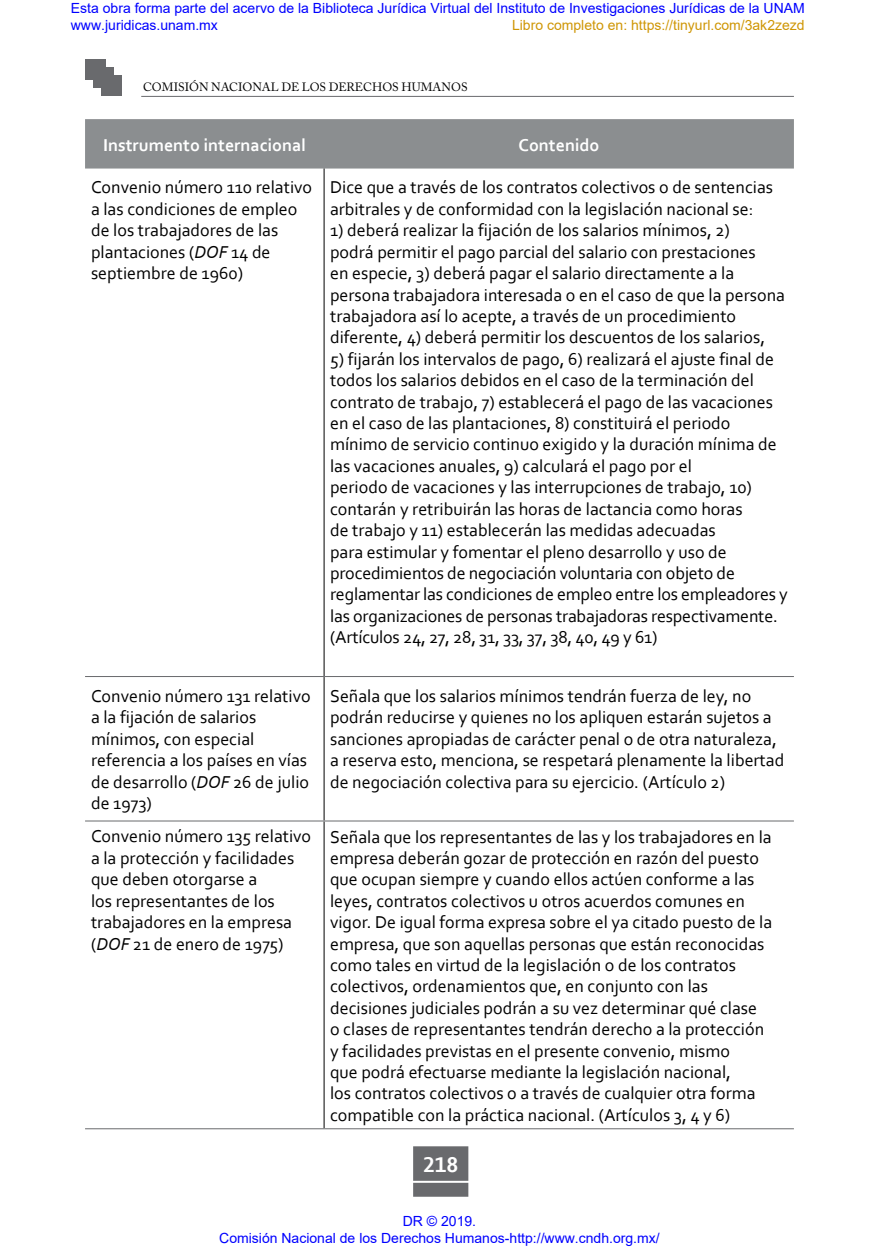
<style>
.page{position:relative;width:879px;height:1248px;background:#fff}
.page>*{position:absolute;margin:0;border:0;box-sizing:border-box;transform-origin:0 0}
.t1{font:700 22.4px "Corbel";color:#fff}
.t2{font:18px/21.4px "Corbel";color:#000}
.t3{font:700 18px "Corbel";color:#fff}
.t4{font:14px/16.8px "Arial";color:#00f}
.t5{font:14px "Arial";color:#cf9605}
.t6{font:12px "Adobe Caslon Pro";color:#000}
.s1{font-style:italic}
</style>
<div class="page">
<div style="left:85px;top:59px;width:21px;height:21px;background:#696a6d"></div>
<div style="left:93px;top:67px;width:21px;height:20px;background:#696a6d"></div>
<div style="left:101px;top:75px;width:21px;height:21px;background:#696a6d"></div>
<hr style="left:141px;top:96px;width:653px;height:1px;background:#696a6d">
<div style="left:413px;top:1146px;width:55px;height:50px;background:#696a6d;border:2px solid #696a6d"></div>
<hr style="left:395px;top:1180px;width:89px;height:2px;background:#fff">
<div style="left:85px;top:119px;width:709px;height:49px;background:#8b8e90"></div>
<hr style="left:324px;top:168px;width:1px;height:508px;background:#000">
<hr style="left:324px;top:677px;width:1px;height:143px;background:#000">
<hr style="left:324px;top:821px;width:1px;height:307px;background:#000">
<hr style="left:85px;top:676px;width:239px;height:1px;background:#696a6d">
<hr style="left:324px;top:676px;width:470px;height:1px;background:#696a6d">
<hr style="left:85px;top:820px;width:239px;height:1px;background:#696a6d">
<hr style="left:324px;top:820px;width:470px;height:1px;background:#696a6d">
<hr style="left:85px;top:1128px;width:239px;height:1px;background:#696a6d">
<hr style="left:324px;top:1128px;width:470px;height:1px;background:#696a6d">
<p class="t4" style="left:71px;top:-1px;width:735px">Esta obra forma parte del acervo de la Biblioteca Jurídica Virtual del Instituto de Investigaciones Jurídicas de la UNAM www.juridicas.unam.mx</p>
<p class="t5" style="left:512px;top:16px;width:294px">Libro completo en: https://tinyurl.com/3ak2zezd</p>
<p class="t6" style="left:143px;top:80px;width:326px">COMISIÓN NACIONAL DE LOS DERECHOS HUMANOS</p>
<p class="t3" style="left:103px;top:133px;width:204px">Instrumento internacional</p>
<p class="t3" style="left:518px;top:133px;width:83px">Contenido</p>
<p class="t2" style="left:91px;top:176px;width:223px">Convenio número 110 relativo a las condiciones de empleo de los trabajadores de las plantaciones (<span class="s1">DOF</span> 14 de septiembre de 1960)</p>
<p class="t2" style="left:330px;top:176px;width:444px">Dice que a través de los contratos colectivos o de sentencias arbitrales y de conformidad con la legislación nacional se:</p>
<p class="t2" style="left:330px;top:219px;width:456px">1) deberá realizar la fijación de los salarios mínimos, 2)<br>podrá permitir el pago parcial del salario con prestaciones<br>en especie, 3) deberá pagar el salario directamente a la persona trabajadora interesada o en el caso de que la persona trabajadora así lo acepte, a través de un procedimiento diferente, 4) deberá permitir los descuentos de los salarios,</p>
<p class="t2" style="left:330px;top:347px;width:459px">5) fijarán los intervalos de pago, 6) realizará el ajuste final de todos los salarios debidos en el caso de la terminación del contrato de trabajo, 7) establecerá el pago de las vacaciones en el caso de las plantaciones, 8) constituirá el periodo mínimo de servicio continuo exigido y la duración mínima de las vacaciones anuales, 9) calculará el pago por el<br>periodo de vacaciones y las interrupciones de trabajo, 10) contarán y retribuirán las horas de lactancia como horas<br>de trabajo y 11) establecerán las medidas adecuadas<br>para estimular y fomentar el pleno desarrollo y uso de procedimientos de negociación voluntaria con objeto de reglamentar las condiciones de empleo entre los empleadores y las organizaciones de personas trabajadoras respectivamente. (Artículos 24, 27, 28, 31, 33, 37, 38, 40, 49 y 61)</p>
<p class="t2" style="left:91px;top:684px;width:221px">Convenio número 131 relativo a la fijación de salarios mínimos, con especial referencia a los países en vías de desarrollo (<span class="s1">DOF</span> 26 de julio de 1973)</p>
<p class="t2" style="left:330px;top:684px;width:456px">Señala que los salarios mínimos tendrán fuerza de ley, no podrán reducirse y quienes no los apliquen estarán sujetos a sanciones apropiadas de carácter penal o de otra naturaleza, a reserva esto, menciona, se respetará plenamente la libertad de negociación colectiva para su ejercicio. (Artículo 2)</p>
<p class="t2" style="left:91px;top:825px;width:222px">Convenio número 135 relativo a la protección y facilidades que deben otorgarse a<br>los representantes de los trabajadores en la empresa (<span class="s1">DOF</span> 21 de enero de 1975)</p>
<p class="t2" style="left:330px;top:825px;width:444px">Señala que los representantes de las y los trabajadores en la empresa deberán gozar de protección en razón del puesto que ocupan siempre y cuando ellos actúen conforme a las leyes, contratos colectivos u otros acuerdos comunes en vigor. De igual forma expresa sobre el ya citado puesto de la empresa, que son aquellas personas que están reconocidas como tales en virtud de la legislación o de los contratos colectivos, ordenamientos que, en conjunto con las decisiones judiciales podrán a su vez determinar qué clase<br>o clases de representantes tendrán derecho a la protección y facilidades previstas en el presente convenio, mismo<br>que podrá efectuarse mediante la legislación nacional,<br>los contratos colectivos o a través de cualquier otra forma compatible con la práctica nacional. (Artículos 3, 4 y 6)</p>
<p class="t1" style="left:423px;top:1150px;width:37px">218</p>
<p class="t4" style="left:219px;top:1212px;width:442px;text-align:center">DR © 2019.<br>Comisión Nacional de los Derechos Humanos-http://www.cndh.org.mx/</p>
</div>
